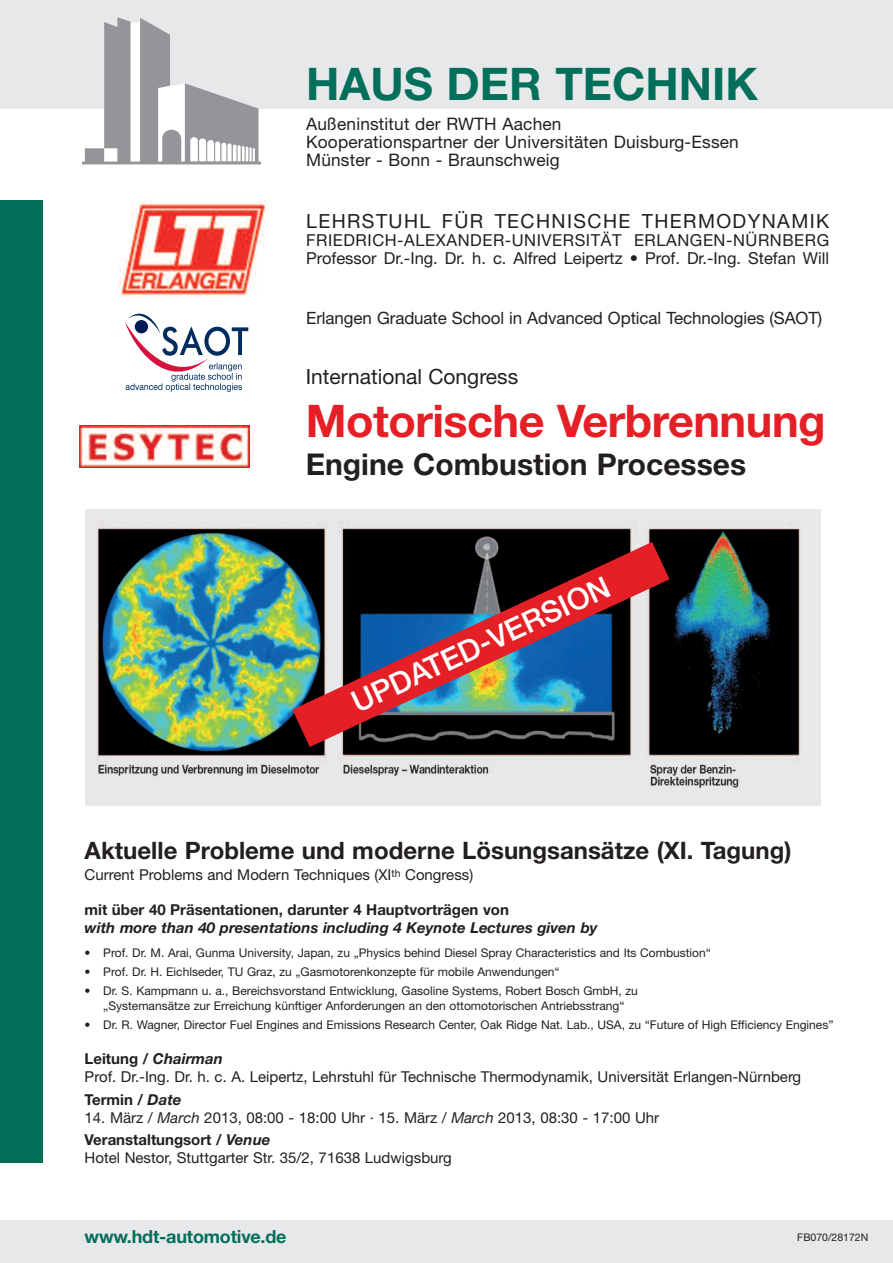
<style>
.page{position:relative;width:893px;height:1263px;background:#fff}
.page>*{position:absolute;margin:0;border:0;box-sizing:border-box;transform-origin:0 0}
.t1{font:700 45px "Helvetica Neue";letter-spacing:-.01em;color:#e41f25}
.t2{font:700 45px "Helvetica Neue";color:#016f5a}
.t3{font:700 30px "Helvetica Neue";color:#231f20}
.t4{font:500 30px "Helvetica Neue";color:#fff}
.t5{font:700 24px "Helvetica Neue";color:#231f20}
.t6{font:21px "Helvetica Neue";color:#231f20}
.t7{font:19.5px "Helvetica Neue";letter-spacing:.07em;color:#231f20}
.t8{font:700 18px "Helvetica Neue";letter-spacing:-.01em;color:#016f5a}
.t9{font:17.25px/18px "Helvetica Neue";letter-spacing:.01em;color:#231f20}
.t10{font:16.95px "Helvetica Neue";letter-spacing:-.005em;color:#231f20}
.t11{font:16.5px/18px "Helvetica Neue";letter-spacing:.035em;color:#231f20}
.t12{font:15px/18px "Helvetica Neue";color:#231f20}
.t13{font:700 15px "Helvetica Neue";color:#231f20}
.t14{font:italic 700 15px "Helvetica Neue";color:#231f20}
.t15{font:12px/15px "Helvetica Neue";color:#231f20;text-align:center}
.t16{font:10.5px "Helvetica Neue";color:#231f20}
.s1{font-weight:700}
.s2{font-family:"Helvetica Neue Bold Italic TT"}
.s3{font-family:"Helvetica Neue Bold Italic TT";font-weight:400}
.s4{font-style:italic}
</style>
<div class="page">
<div style="left:0;top:1220px;width:893px;height:43px;background:#e7e8e9"></div>
<div style="left:0;top:200px;width:43px;height:963px;background:#016f5a"></div>
<div style="left:0;top:0;width:893px;height:109px;background:#e7e8e9"></div>
<img style="left:82px;top:17px;width:179px;height:148px">
<img style="left:85px;top:510px;width:736px;height:296px">
<svg style="left:125px;top:314px;width:123px;height:78px"></svg>
<div style="left:135px;top:320px;width:13px;height:13px;background:#001954;border-radius:50%"></div>
<img style="left:118px;top:201px;width:149px;height:96px">
<div style="left:74px;top:420px;width:179px;height:52px;background:linear-gradient(to right,#fff,#fff)"></div>
<img style="left:79px;top:426px;width:170px;height:41px">
<svg style="left:292px;top:542px;width:377px;height:205px"></svg>
<h1 class="t2" style="left:306px;top:68px;width:453px">HAUS DER TECHNIK</h1>
<h3 class="t9" style="left:306px;top:117px;width:434px">Außeninstitut der RWTH Aachen<br>Kooperationspartner der Universitäten Duisburg-Essen<br>Münster - Bonn - Braunschweig</h3>
<h3 class="t7" style="left:306px;top:214px;width:524px">LEHRSTUHL FÜR TECHNISCHE THERMODYNAMIK</h3>
<h3 class="t11" style="left:306px;top:232px;width:524px">FRIEDRICH-ALEXANDER-UNIVERSITÄT ERLANGEN-NÜRNBERG<br>Professor Dr.-Ing. Dr. h. c. Alfred Leipertz • Prof. Dr.-Ing. Stefan Will</h3>
<h3 class="t10" style="left:306px;top:311px;width:518px">Erlangen Graduate School in Advanced Optical Technologies (SAOT)</h3>
<h3 class="t6" style="left:306px;top:369px;width:214px">International Congress</h3>
<h1 class="t1" style="left:306px;top:405px;width:521px">Motorische Verbrennung</h1>
<h2 class="t3" style="left:306px;top:454px;width:442px">Engine Combustion Processes</h2>
<h2 class="t4" style="left:349px;top:694px;width:283px;rotate:-25deg">UPDATED-VERSION</h2>
<h3 class="t5" style="left:85px;top:842px;width:708px">Aktuelle Probleme und moderne Lösungsansätze (XI. Tagung)</h3>
<p class="t12" style="left:85px;top:867px;width:390px">Current Problems and Modern Techniques (XI<sup>th</sup> Congress)</p>
<p class="t13" style="left:85px;top:904px;width:426px">mit über 40 Präsentationen, darunter 4 Hauptvorträgen von</p>
<p class="t14" style="left:85px;top:922px;width:514px">with more than 40 presentations including 4 Keynote Lectures given by</p>
<p class="t15" style="left:85px;top:946px;width:628px">• Prof. Dr. M. Arai, Gunma University, Japan, zu „Physics behind Diesel Spray Characteristics and Its Combustion“</p>
<p class="t15" style="left:85px;top:965px;width:477px">• Prof. Dr. H. Eichlseder, TU Graz, zu „Gasmotorenkonzepte für mobile Anwendungen“</p>
<p class="t15" style="left:85px;top:984px;width:555px">• Dr. S. Kampmann u. a., Bereichsvorstand Entwicklung, Gasoline Systems, Robert Bosch GmbH, zu „Systemansätze zur Erreichung künftiger Anforderungen an den ottomotorischen Antriebsstrang“</p>
<p class="t15" style="left:85px;top:1019px;width:750px">• Dr. R. Wagner, Director Fuel Engines and Emissions Research Center, Oak Ridge Nat. Lab., USA, zu “Future of High Efficiency Engines”</p>
<p class="t12" style="left:85px;top:1051px;width:718px"><span class="s1">Leitung /</span> <span class="s2">Chairman<br></span>Prof. Dr.-Ing. Dr. h. c. A. Leipertz, Lehrstuhl für Technische Thermodynamik, Universität Erlangen-Nürnberg</p>
<p class="t13" style="left:85px;top:1094px;width:98px">Termin / <span class="s3">Date</span></p>
<p class="t12" style="left:85px;top:1108px;width:576px;line-height:22.2px">14. März / <span class="s4">March</span> 2013, 08:00 - 18:00 Uhr · 15. März / <span class="s4">March</span> 2013, 08:30 - 17:00 Uhr<br><span class="s1">Veranstaltungsort /</span> <span class="s2">Venue</span></p>
<p class="t12" style="left:85px;top:1150px;width:369px">Hotel Nestor, Stuttgarter Str. 35/2, 71638 Ludwigsburg</p>
<h3 class="t8" style="left:85px;top:1230px;width:203px">www.hdt-automotive.de</h3>
<p class="t16" style="left:797px;top:1233px;width:72px">FB070/28172N</p>
</div>
